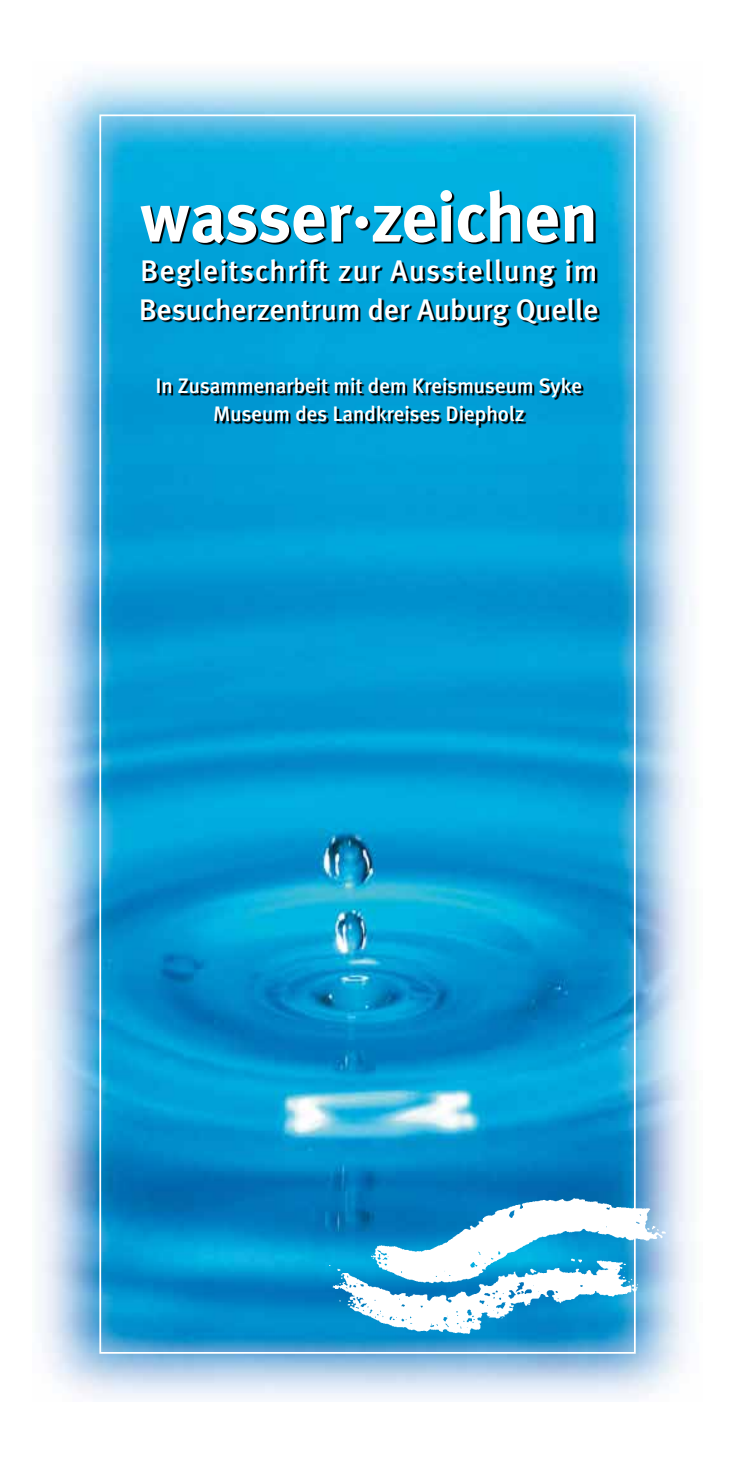
<style>
.page{position:relative;width:735px;height:1474px;background:#fff}
.page>*{position:absolute;margin:0;border:0;box-sizing:border-box;transform-origin:0 0}
.t1{font:700 70px "Meta";letter-spacing:.005em;color:#fff}
.t2{font:500 29.75px/38.5px "Meta Plus";letter-spacing:.025em;color:#fff}
.t3{font:500 21px/28px "Meta Plus";color:#fff;text-align:center}
</style>
<div class="page">
<img style="left:39px;top:71px;width:653px;height:1328px">
<svg style="left:142px;top:191px;width:457px;height:237px;background:#0085b2"></svg>
<img style="left:327px;top:1196px;width:340px;height:139px">
<h1 class="t1" style="left:140px;top:177px;width:459px">wasser·zeichen</h1>
<h2 class="t2" style="left:139px;top:251px;width:461px">Begleitschrift zur Ausstellung im<br>Besucherzentrum der Auburg Quelle</h2>
<p class="t3" style="left:155px;top:372px;width:428px">In Zusammenarbeit mit dem Kreismuseum Syke<br>Museum des Landkreises Diepholz</p>
</div>
